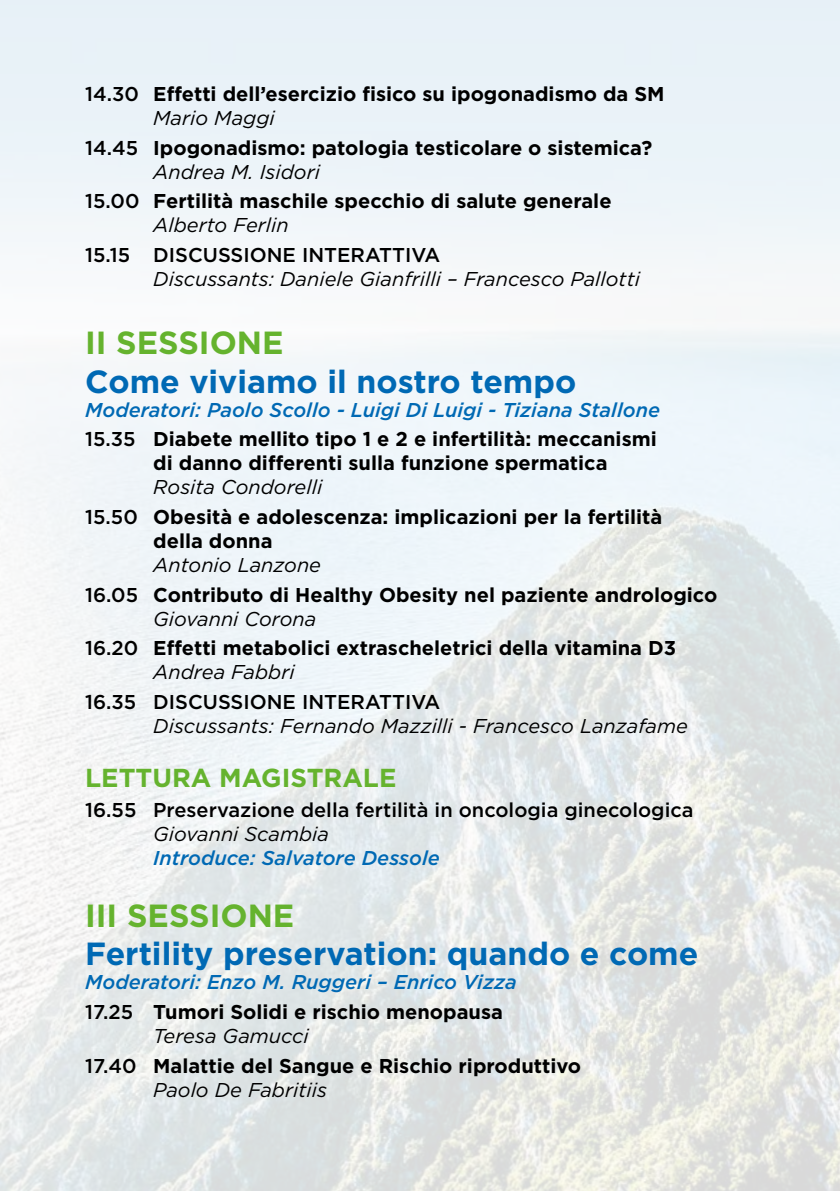
<style>
.page{position:relative;width:840px;height:1191px;background:#fff}
.page>*{position:absolute;margin:0;border:0;box-sizing:border-box;transform-origin:0 0}
.t1{font:700 32px "Gotham";color:#0069b4}
.t2{font:700 32px "Gotham";color:#65b32e}
.t3{font:700 26px "Gotham";color:#65b32e}
.t4{font:700 20px/29.6px "Gotham";color:#000}
.t5{font:italic 500 20px/29.6px "Gotham";color:#0069b4}
.t6{font:italic 20px "Gotham";color:#000}
.t7{font:500 20px "Gotham";color:#000}
.s1{font-weight:500}
.s2{font-weight:400;font-style:italic}
.s3{font-style:normal;color:#000}
.s4{font-weight:700;font-style:normal;color:#000}
</style>
<div class="page">
<img style="left:0;top:0;width:839px;height:1191px">
<p class="t4" style="left:153px;top:82px;width:512px;line-height:24px;text-indent:-68px"><span class="s1">14.30</span> Effetti dell’esercizio fisico su ipogonadismo da SM<br><span class="s2">Mario Maggi</span></p>
<p class="t4" style="left:153px;top:136px;width:500px;line-height:24px;text-indent:-68px"><span class="s1">14.45</span> Ipogonadismo: patologia testicolare o sistemica?<br><span class="s2">Andrea M. Isidori</span></p>
<p class="t4" style="left:153px;top:189px;width:459px;line-height:24px;text-indent:-68px"><span class="s1">15.00</span> Fertilità maschile specchio di salute generale<br><span class="s2">Alberto Ferlin</span></p>
<p class="t7" style="left:85px;top:242px;width:356px">15.15 DISCUSSIONE INTERATTIVA</p>
<p class="t6" style="left:153px;top:266px;width:488px">Discussants: Daniele Gianfrilli – Francesco Pallotti</p>
<h1 class="t2" style="left:85px;top:322px;width:200px">II SESSIONE</h1>
<h1 class="t1" style="left:85px;top:360px;width:492px">Come viviamo il nostro tempo</h1>
<p class="t5" style="left:85px;top:394px;width:576px">Moderatori: Paolo Scollo - Luigi Di Luigi - Tiziana Stallone<br><span class="s3">15.35</span> <span class="s4">Diabete mellito tipo 1 e 2 e infertilità: meccanismi</span></p>
<p class="t4" style="left:153px;top:448px;width:455px">di danno differenti sulla funzione spermatica</p>
<p class="t4" style="left:85px;top:472px;width:578px;text-indent:68px"><span class="s2">Rosita Condorelli<br></span><span class="s1">15.50</span> Obesità e adolescenza: implicazioni per la fertilità</p>
<p class="t4" style="left:153px;top:526px;width:121px">della donna</p>
<p class="t4" style="left:85px;top:550px;width:633px;text-indent:68px"><span class="s2">Antonio Lanzone<br></span><span class="s1">16.05</span> Contributo di Healthy Obesity nel paziente andrologico</p>
<p class="t4" style="left:85px;top:603px;width:592px;text-indent:68px"><span class="s2">Giovanni Corona<br></span><span class="s1">16.20</span> Effetti metabolici extrascheletrici della vitamina D3</p>
<p class="t6" style="left:153px;top:659px;width:143px">Andrea Fabbri</p>
<p class="t7" style="left:85px;top:689px;width:356px">16.35 DISCUSSIONE INTERATTIVA</p>
<p class="t6" style="left:153px;top:713px;width:535px">Discussants: Fernando Mazzilli - Francesco Lanzafame</p>
<h2 class="t3" style="left:85px;top:760px;width:313px">LETTURA MAGISTRALE</h2>
<p class="t7" style="left:85px;top:796px;width:609px">16.55 Preservazione della fertilità in oncologia ginecologica</p>
<p class="t6" style="left:153px;top:820px;width:177px">Giovanni Scambia</p>
<p class="t5" style="left:153px;top:842px;width:288px">Introduce: Salvatore Dessole</p>
<h1 class="t2" style="left:85px;top:894px;width:211px">III SESSIONE</h1>
<h1 class="t1" style="left:85px;top:932px;width:614px">Fertility preservation: quando e come</h1>
<p class="t5" style="left:85px;top:967px;width:433px">Moderatori: Enzo M. Ruggeri – Enrico Vizza<br><span class="s3">17.25</span> <span class="s4">Tumori Solidi e rischio menopausa</span></p>
<p class="t4" style="left:85px;top:1021px;width:497px;text-indent:68px"><span class="s2">Teresa Gamucci<br></span><span class="s1">17.40</span> Malattie del Sangue e Rischio riproduttivo</p>
<p class="t6" style="left:153px;top:1076px;width:175px">Paolo De Fabritiis</p>
</div>
